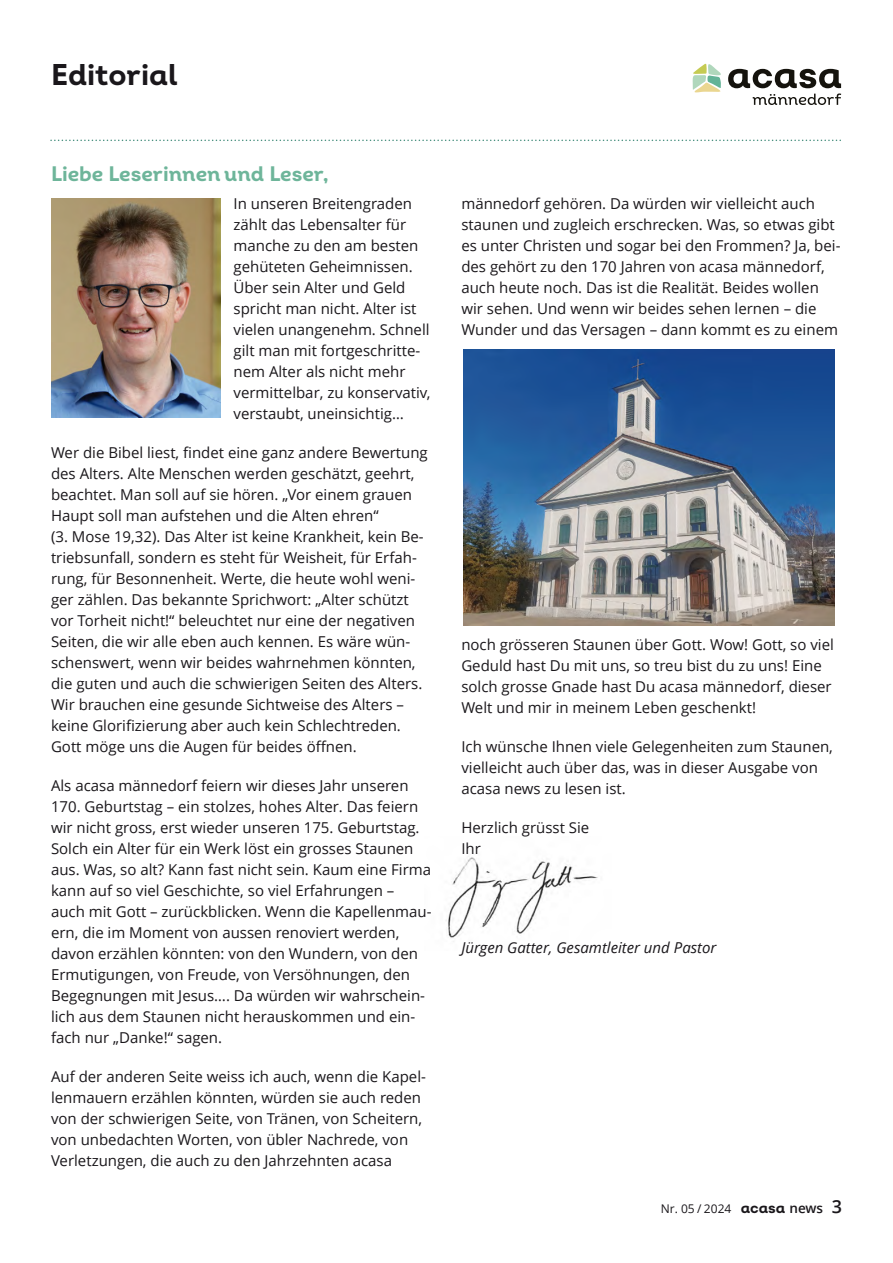
<style>
.page{position:relative;width:893px;height:1263px;background:#fff}
.page>*{position:absolute;margin:0;border:0;box-sizing:border-box;transform-origin:0 0}
.t1{font:30px "Intro Bold Alt";color:#1a171b}
.t2{font:21px "Intro Bold Alt";color:#6eb59a}
.t3{font:15px/21px "Open Sans";color:#1a171b}
.t4{font:italic 15px "Open Sans";color:#1a171b}
.t5{font:12px "Open Sans";color:#1a171b}
.s1{font-family:"Intro Bold Alt";font-size:15px}
.s2{font-weight:600;font-size:13.5px}
.s3{font-weight:600;font-size:18px}
</style>
<div class="page">
<img style="left:446px;top:857px;width:152px;height:85px">
<svg style="left:51px;top:140px;width:790px;height:1px"></svg>
<img style="left:51px;top:199px;width:170px;height:219px">
<svg style="left:728px;top:69px;width:113px;height:36px"></svg>
<svg style="left:692px;top:63px;width:29px;height:29px"></svg>
<img style="left:464px;top:350px;width:370px;height:275px">
<h1 class="t1" style="left:51px;top:57px;width:128px">Editorial</h1>
<h2 class="t2" style="left:51px;top:161px;width:279px">Liebe Leserinnen und Leser,</h2>
<p class="t3" style="left:234px;top:195px;width:199px">In unseren Breitengraden zählt das Lebensalter für manche zu den am besten gehüteten Geheimnissen.<br>Über sein Alter und Geld spricht man nicht. Alter ist vielen unangenehm. Schnell gilt man mit fortgeschritte&shy;nem Alter als nicht mehr vermittelbar, zu konservativ, verstaubt, uneinsichtig…</p>
<p class="t3" style="left:51px;top:444px;width:378px">Wer die Bibel liest, findet eine ganz andere Bewertung des Alters. Alte Menschen werden geschätzt, geehrt, beachtet. Man soll auf sie hören. „Vor einem grauen Haupt soll man aufstehen und die Alten ehren“<br>(3. Mose 19,32). Das Alter ist keine Krankheit, kein Be&shy;triebsunfall, sondern es steht für Weisheit, für Erfah&shy;rung, für Besonnenheit. Werte, die heute wohl weni&shy;ger zählen. Das bekannte Sprichwort: „Alter schützt vor Torheit nicht!“ beleuchtet nur eine der negativen Seiten, die wir alle eben auch kennen. Es wäre wün&shy;schenswert, wenn wir beides wahrnehmen könnten, die guten und auch die schwierigen Seiten des Alters.<br>Wir brauchen eine gesunde Sichtweise des Alters – keine Glorifizierung aber auch kein Schlechtreden.<br>Gott möge uns die Augen für beides öffnen.</p>
<p class="t3" style="left:51px;top:777px;width:382px">Als acasa männedorf feiern wir dieses Jahr unseren 170. Geburtstag – ein stolzes, hohes Alter. Das feiern wir nicht gross, erst wieder unseren 175. Geburtstag.<br>Solch ein Alter für ein Werk löst ein grosses Staunen aus. Was, so alt? Kann fast nicht sein. Kaum eine Firma kann auf so viel Geschichte, so viel Erfahrungen – auch mit Gott – zurückblicken. Wenn die Kapellenmau&shy;ern, die im Moment von aussen renoviert werden, davon erzählen könnten: von den Wundern, von den Ermutigungen, von Freude, von Versöhnungen, den Begegnungen mit Jesus…. Da würden wir wahrschein&shy;lich aus dem Staunen nicht herauskommen und ein&shy;fach nur „Danke!“ sagen.</p>
<p class="t3" style="left:51px;top:1068px;width:376px">Auf der anderen Seite weiss ich auch, wenn die Kapel&shy;lenmauern erzählen könnten, würden sie auch reden von der schwierigen Seite, von Tränen, von Scheitern, von unbedachten Worten, von übler Nachrede, von Verletzungen, die auch zu den Jahrzehnten acasa</p>
<p class="t3" style="left:461px;top:195px;width:381px">männedorf gehören. Da würden wir vielleicht auch staunen und zugleich erschrecken. Was, so etwas gibt es unter Christen und sogar bei den Frommen? Ja, bei&shy;des gehört zu den 170 Jahren von acasa männedorf, auch heute noch. Das ist die Realität. Beides wollen wir sehen. Und wenn wir beides sehen lernen – die Wunder und das Versagen – dann kommt es zu einem</p>
<p class="t3" style="left:461px;top:636px;width:374px">noch grösseren Staunen über Gott. Wow! Gott, so viel Geduld hast Du mit uns, so treu bist du zu uns! Eine solch grosse Gnade hast Du acasa männedorf, dieser Welt und mir in meinem Leben geschenkt!</p>
<p class="t3" style="left:461px;top:738px;width:373px">Ich wünsche Ihnen viele Gelegenheiten zum Staunen, vielleicht auch über das, was in dieser Ausgabe von acasa news zu lesen ist.</p>
<p class="t3" style="left:461px;top:819px;width:129px">Herzlich grüsst Sie<br>Ihr</p>
<p class="t4" style="left:461px;top:942px;width:257px">Jürgen Gatter, Gesamtleiter und Pastor</p>
<p class="t5" style="left:661px;top:1204px;width:183px">Nr. 05 / 2024 <span class="s1">acasa</span> <span class="s2">news</span> <span class="s3">3</span></p>
</div>
